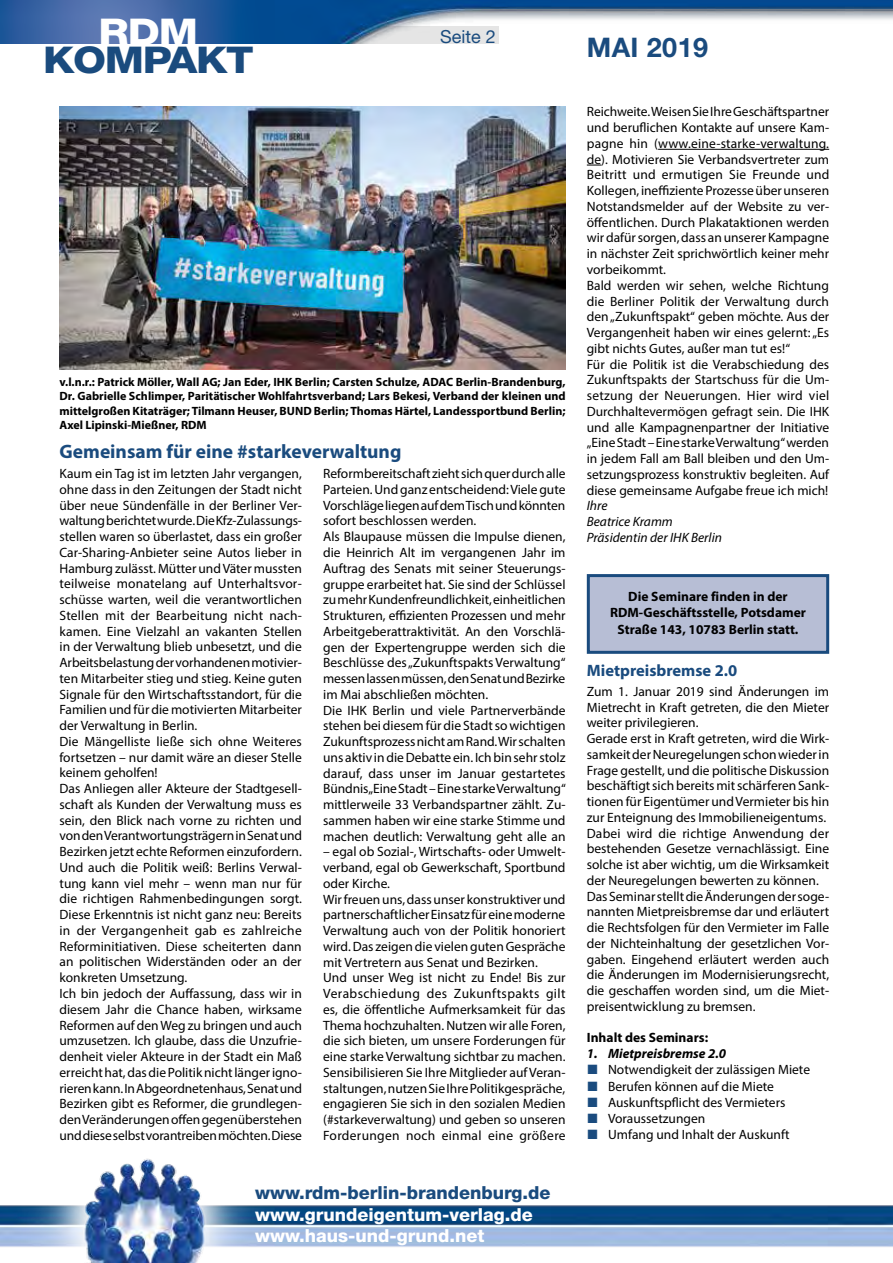
<style>
.page{position:relative;width:893px;height:1263px;background:#fff}
.page>*{position:absolute;margin:0;border:0;box-sizing:border-box;transform-origin:0 0}
.t1{font:800 36.9px "Helvetica Neue LT";letter-spacing:-.03em;color:#1a4b7e;scale:1.15 1}
.t2{font:800 36.9px "Helvetica Neue LT";color:#fff;scale:1.15 1}
.t3{font:700 27px "Helvetica Neue LT";letter-spacing:.015em;color:#1a4b7e}
.t4{font:700 19.5px "Myriad Pro";color:#1a4b7e}
.t5{font:800 18px/21.6px "Helvetica Neue LT";color:#fff}
.t6{font:800 18px "Helvetica Neue LT";color:#1a4b7e}
.t7{font:18px "Helvetica Neue LT";color:#1a4b7e}
.t8{font:700 16.5px "Myriad Pro";color:#1a4b7e}
.t9{font:13.5px/15.8px "Myriad Pro";color:#000}
.t10{font:700 13.5px/16.2px "Myriad Pro";color:#000;text-align:center}
.t11{font:italic 13.5px/15.8px "Myriad Pro";color:#000}
.t12{font:italic 700 13.5px "Myriad Pro";color:#000}
.t13{font:700 12px/14.4px "Myriad Pro";color:#000;text-align:justify}
.s1{color:#1a4b7e}
</style>
<div class="page">
<img style="left:0;top:1158px;width:893px;height:105px">
<img style="left:0;top:0;width:893px;height:43px">
<div style="left:587px;top:574px;width:242px;height:80px;background:#b7bed5;border:3px solid #1a4b7e"></div>
<img style="left:60px;top:106px;width:506px;height:264px">
<hr style="left:658px;top:149px;width:171px;height:1px;background:#000">
<svg style="left:587px;top:165px;width:14px;height:1px"></svg>
<h1 class="t2" style="left:99px;top:10px;width:88px">RDM</h1>
<h3 class="t7" style="left:440px;top:25px;width:57px">Seite 2</h3>
<h1 class="t1" style="left:43px;top:37px;width:185px">KOMPAKT</h1>
<p class="t13" style="left:60px;top:374px;width:508px">v.l.n.r.: Patrick Möller, Wall AG; Jan Eder, IHK Berlin; Carsten Schulze, ADAC Berlin-Brandenburg, Dr. Gabrielle Schlimper, Paritätischer Wohlfahrtsverband; Lars Bekesi, Verband der kleinen und mittelgroßen Kitaträger; Tilmann Heuser, BUND Berlin; Thomas Härtel, Landessportbund Berlin; Axel Lipinski-Mießner, RDM</p>
<h3 class="t4" style="left:60px;top:439px;width:343px">Gemeinsam für eine #starkeverwaltung</h3>
<p class="t9" style="left:60px;top:465px;width:244px">Kaum ein Tag ist im letzten Jahr vergangen, ohne dass in den Zeitungen der Stadt nicht über neue Sündenfälle in der Berliner Ver&shy;waltung berichtet wurde. Die Kfz-Zulassungs&shy;stellen waren so überlastet, dass ein großer Car-Sharing-Anbieter seine Autos lieber in Hamburg zulässt. Mütter und Väter mussten teilweise monatelang auf Unterhaltsvor&shy;schüsse warten, weil die verantwortlichen Stellen mit der Bearbeitung nicht nach&shy;kamen. Eine Vielzahl an vakanten Stellen in der Verwaltung blieb unbesetzt, und die Arbeitsbelastung der vorhandenen motivier&shy;ten Mitarbeiter stieg und stieg. Keine guten Signale für den Wirtschaftsstandort, für die Familien und für die motivierten Mitarbeiter der Verwaltung in Berlin.<br>Die Mängelliste ließe sich ohne Weiteres fortsetzen – nur damit wäre an dieser Stelle keinem geholfen!<br>Das Anliegen aller Akteure der Stadtgesell&shy;schaft als Kunden der Verwaltung muss es sein, den Blick nach vorne zu richten und von den Verantwortungsträgern in Senat und Bezirken jetzt echte Reformen einzufordern.<br>Und auch die Politik weiß: Berlins Verwal&shy;tung kann viel mehr – wenn man nur für die richtigen Rahmenbedingungen sorgt.<br>Diese Erkenntnis ist nicht ganz neu: Bereits in der Vergangenheit gab es zahlreiche Reforminitiativen. Diese scheiterten dann an politischen Widerständen oder an der konkreten Umsetzung.<br>Ich bin jedoch der Auffassung, dass wir in diesem Jahr die Chance haben, wirksame Reformen auf den Weg zu bringen und auch umzusetzen. Ich glaube, dass die Unzufrie&shy;denheit vieler Akteure in der Stadt ein Maß erreicht hat, das die Politik nicht länger igno&shy;rieren kann. In Abgeordnetenhaus, Senat und Bezirken gibt es Reformer, die grundlegen&shy;den Veränderungen offen gegenüberstehen und diese selbst vorantreiben möchten. Diese</p>
<p class="t9" style="left:323px;top:466px;width:244px">Reformbereitschaft zieht sich quer durch alle Parteien. Und ganz entscheidend: Viele gute Vorschläge liegen auf dem Tisch und könnten sofort beschlossen werden.<br>Als Blaupause müssen die Impulse dienen, die Heinrich Alt im vergangenen Jahr im Auftrag des Senats mit seiner Steuerungs&shy;gruppe erarbeitet hat. Sie sind der Schlüssel zu mehr Kundenfreundlichkeit, einheitlichen Strukturen, effizienten Prozessen und mehr Arbeitgeberattraktivität. An den Vorschlä&shy;gen der Expertengruppe werden sich die Beschlüsse des „Zukunftspakts Verwaltung“ messen lassen müssen, den Senat und Bezirke im Mai abschließen möchten.<br>Die IHK Berlin und viele Partnerverbände stehen bei diesem für die Stadt so wichtigen Zukunftsprozess nicht am Rand. Wir schalten uns aktiv in die Debatte ein. Ich bin sehr stolz darauf, dass unser im Januar gestartetes Bündnis „Eine Stadt – Eine starke Verwaltung“ mittlerweile 33 Verbandspartner zählt. Zu&shy;sammen haben wir eine starke Stimme und machen deutlich: Verwaltung geht alle an</p>
<p class="t9" style="left:323px;top:844px;width:244px">– egal ob Sozial-, Wirtschafts- oder Umwelt&shy;verband, egal ob Gewerkschaft, Sportbund oder Kirche.<br>Wir freuen uns, dass unser konstruktiver und partnerschaftlicher Einsatz für eine moderne Verwaltung auch von der Politik honoriert wird. Das zeigen die vielen guten Gespräche mit Vertretern aus Senat und Bezirken.<br>Und unser Weg ist nicht zu Ende! Bis zur Verabschiedung des Zukunftspakts gilt es, die öffentliche Aufmerksamkeit für das Thema hochzuhalten. Nutzen wir alle Foren, die sich bieten, um unsere Forderungen für eine starke Verwaltung sichtbar zu machen.<br>Sensibilisieren Sie Ihre Mitglieder auf Veran&shy;staltungen, nutzen Sie Ihre Politikgespräche, engagieren Sie sich in den sozialen Medien (#starkeverwaltung) und geben so unseren Forderungen noch einmal eine größere</p>
<h3 class="t6" style="left:255px;top:1182px;width:297px">www.rdm-berlin-brandenburg.de</h3>
<h3 class="t5" style="left:255px;top:1203px;width:279px">www.grundeigentum-verlag.de www.haus-und-grund.net</h3>
<h2 class="t3" style="left:587px;top:30px;width:123px">MAI 2019</h2>
<p class="t9" style="left:587px;top:104px;width:244px">Reichweite. Weisen Sie Ihre Geschäftspartner und beruflichen Kontakte auf unsere Kam&shy;pagne hin (www.eine-starke-verwaltung. de). Motivieren Sie Verbandsvertreter zum Beitritt und ermutigen Sie Freunde und Kollegen, ineffiziente Prozesse über unseren Notstandsmelder auf der Website zu ver&shy;öffentlichen. Durch Plakataktionen werden wir dafür sorgen, dass an unserer Kampagne in nächster Zeit sprichwörtlich keiner mehr vorbeikommt.<br>Bald werden wir sehen, welche Richtung die Berliner Politik der Verwaltung durch den „Zukunftspakt“ geben möchte. Aus der Vergangenheit haben wir eines gelernt: „Es gibt nichts Gutes, außer man tut es!“<br>Für die Politik ist die Verabschiedung des Zukunftspakts der Startschuss für die Um&shy;setzung der Neuerungen. Hier wird viel Durchhaltevermögen gefragt sein. Die IHK und alle Kampagnenpartner der Initiative „Eine Stadt – Eine starke Verwaltung“ werden in jedem Fall am Ball bleiben und den Um&shy;setzungsprozess konstruktiv begleiten. Auf diese gemeinsame Aufgabe freue ich mich!</p>
<p class="t11" style="left:587px;top:498px;width:137px">Ihre<br>Beatrice Kramm<br>Präsidentin der IHK Berlin</p>
<p class="t10" style="left:610px;top:588px;width:198px">Die Seminare finden in der<br>RDM-Geschäftsstelle, Potsdamer<br>Straße 143, 10783 Berlin statt.</p>
<p class="t8" style="left:587px;top:659px;width:152px">Mietpreisbremse 2.0</p>
<p class="t9" style="left:587px;top:683px;width:244px">Zum 1. Januar 2019 sind Änderungen im Mietrecht in Kraft getreten, die den Mieter weiter privilegieren.<br>Gerade erst in Kraft getreten, wird die Wirk&shy;samkeit der Neuregelungen schon wieder in Frage gestellt, und die politische Diskussion beschäftigt sich bereits mit schärferen Sank&shy;tionen für Eigentümer und Vermieter bis hin zur Enteignung des Immobilieneigentums.<br>Dabei wird die richtige Anwendung der bestehenden Gesetze vernachlässigt. Eine solche ist aber wichtig, um die Wirksamkeit der Neuregelungen bewerten zu können.<br>Das Seminar stellt die Änderungen der soge&shy;nannten Mietpreisbremse dar und erläutert die Rechtsfolgen für den Vermieter im Falle der Nichteinhaltung der gesetzlichen Vor&shy;gaben. Eingehend erläutert werden auch die Änderungen im Modernisierungsrecht, die geschaffen worden sind, um die Miet&shy;preisentwicklung zu bremsen.</p>
<p class="t10" style="left:587px;top:1029px;width:123px">Inhalt des Seminars:</p>
<p class="t12" style="left:587px;top:1045px;width:141px">1. Mietpreisbremse 2.0</p>
<p class="t9" style="left:587px;top:1062px;width:225px"><span class="s1">■</span> Notwendigkeit der zulässigen Miete</p>
<p class="t9" style="left:587px;top:1078px;width:189px"><span class="s1">■</span> Berufen können auf die Miete</p>
<p class="t9" style="left:587px;top:1094px;width:200px"><span class="s1">■</span> Auskunftspflicht des Vermieters</p>
<p class="t9" style="left:587px;top:1110px;width:120px"><span class="s1">■</span> Voraussetzungen</p>
<p class="t9" style="left:587px;top:1126px;width:204px"><span class="s1">■</span> Umfang und Inhalt der Auskunft</p>
</div>
